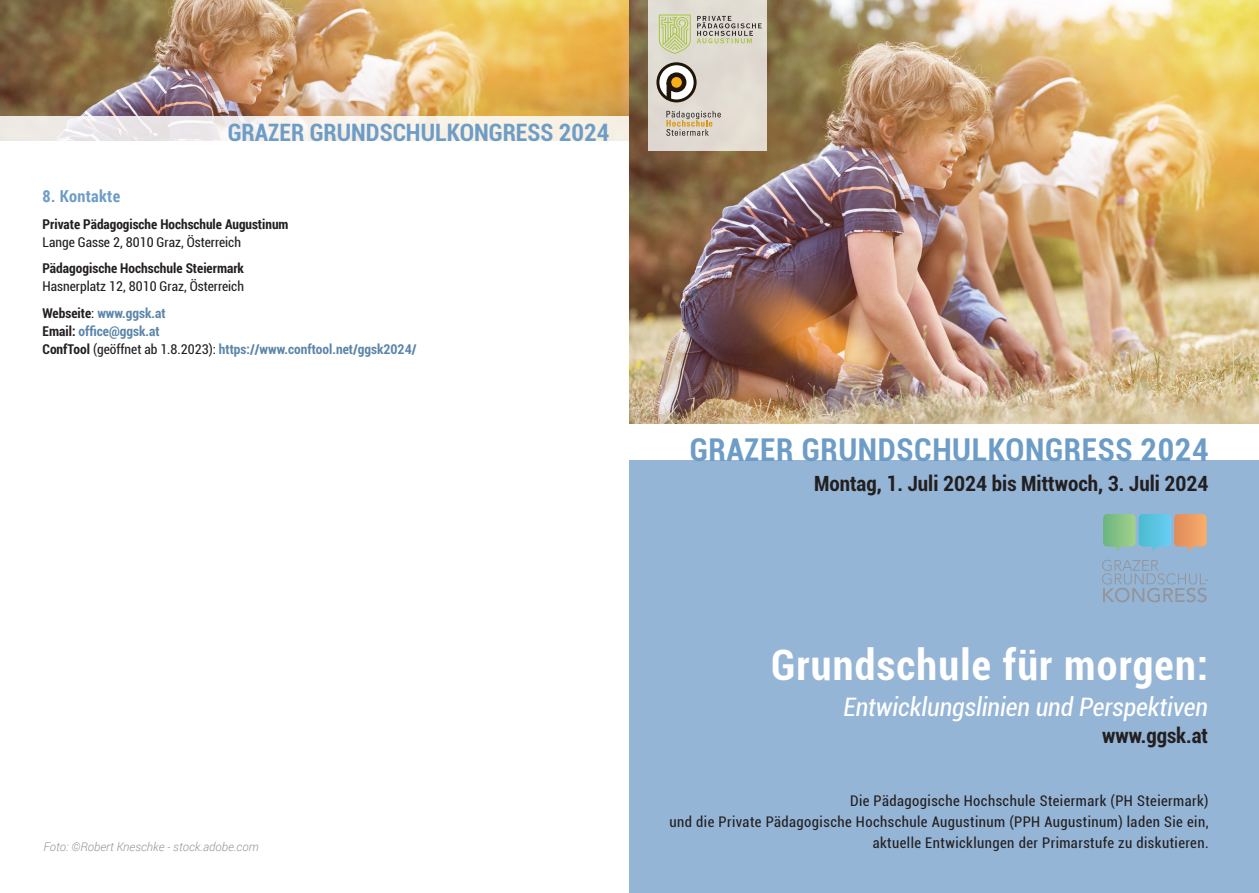
<style>
.page{position:relative;width:1259px;height:893px;background:#fff}
.page>*{position:absolute;margin:0;border:0;box-sizing:border-box;transform-origin:0 0}
.t1{font:700 condensed 42px "Roboto";letter-spacing:.03em;color:#fff}
.t2{font:700 condensed 31.5px "Roboto";letter-spacing:.02em;color:#6d9dc7}
.t3{font:italic condensed 25.5px "Roboto";color:#fff}
.t4{font:700 condensed 24px "Roboto";color:#6d9dc7}
.t5{font:700 condensed 21px "Roboto";color:#231f20}
.t6{font:700 16.5px "Roboto Condensed";letter-spacing:.02em;color:#6d9dc7}
.t7{font:condensed 14.7px/21px "Roboto";letter-spacing:.03em;color:#231f20;text-align:right}
.t8{font:condensed 13.5px/26.5px "Roboto";color:#231f20}
.t9{font:700 condensed 13.5px/18px "Roboto";color:#5b85a9}
.t10{font:700 13.5px "Roboto Condensed";color:#231f20}
.t11{font:700 condensed 13.5px "Roboto";color:#231f20}
.t12{font:italic 300 12px "Roboto";color:#939598}
.s1{font-weight:700}
.s2{font-weight:700;color:#5b85a9}
.s3{color:#231f20}
.s4{font-weight:400;color:#231f20}
</style>
<div class="page">
<img style="left:0;top:0;width:629px;height:116px">
<svg style="left:0;top:116px;width:629px;height:25px;background:#f3eee8"></svg>
<div style="left:629px;top:0;width:630px;height:893px;background:#95b5d6"></div>
<img style="left:629px;top:0;width:630px;height:424px">
<div style="left:621px;top:424px;width:638px;height:36px;background:#fff"></div>
<svg style="left:1102px;top:560px;width:106px;height:42px"></svg>
<svg style="left:1103px;top:514px;width:103px;height:38px"></svg>
<div style="left:648px;top:0;width:118px;height:151px;background:#e0dbd2"></div>
<svg style="left:659px;top:15px;width:102px;height:39px"></svg>
<svg style="left:658px;top:64px;width:37px;height:37px"></svg>
<div style="left:656px;top:62px;width:40px;height:40px;border:3px solid #201607;border-radius:50%"></div>
<svg style="left:664px;top:70px;width:25px;height:33px"></svg>
<svg style="left:666px;top:111px;width:55px;height:25px"></svg>
<h3 class="t4" style="left:228px;top:116px;width:383px">GRAZER GRUNDSCHULKONGRESS 2024</h3>
<p class="t6" style="left:43px;top:185px;width:79px">8. Kontakte</p>
<p class="t10" style="left:43px;top:214px;width:247px">Private Pädagogische Hochschule Augustinum</p>
<p class="t8" style="left:43px;top:228px;width:200px">Lange Gasse 2, 8010 Graz, Österreich</p>
<p class="t11" style="left:43px;top:259px;width:203px">Pädagogische Hochschule Steiermark</p>
<p class="t8" style="left:43px;top:273px;width:203px">Hasnerplatz 12, 8010 Graz, Österreich<br><span class="s1">Webseite</span>: <span class="s2">www.ggsk.at</span></p>
<p class="t9" style="left:43px;top:321px;width:375px"><span class="s3">Email:</span> office@ggsk.at<br><span class="s3">ConfTool</span> <span class="s4">(geöffnet ab 1.8.2023):</span> https://www.conftool.net/ggsk2024/</p>
<p class="t12" style="left:44px;top:839px;width:217px">Foto: ©Robert Kneschke - stock.adobe.com</p>
<h2 class="t2" style="left:689px;top:428px;width:520px">GRAZER GRUNDSCHULKONGRESS 2024</h2>
<h3 class="t5" style="left:814px;top:469px;width:396px">Montag, 1. Juli 2024 bis Mittwoch, 3. Juli 2024</h3>
<h1 class="t1" style="left:771px;top:636px;width:438px">Grundschule für morgen:</h1>
<h3 class="t3" style="left:843px;top:689px;width:366px">Entwicklungslinien und Perspektiven</h3>
<h3 class="t5" style="left:1102px;top:721px;width:108px">www.ggsk.at</h3>
<p class="t7" style="left:669px;top:789px;width:540px">Die Pädagogische Hochschule Steiermark (PH Steiermark)<br>und die Private Pädagogische Hochschule Augustinum (PPH Augustinum) laden Sie ein, aktuelle Entwicklungen der Primarstufe zu diskutieren.</p>
</div>
